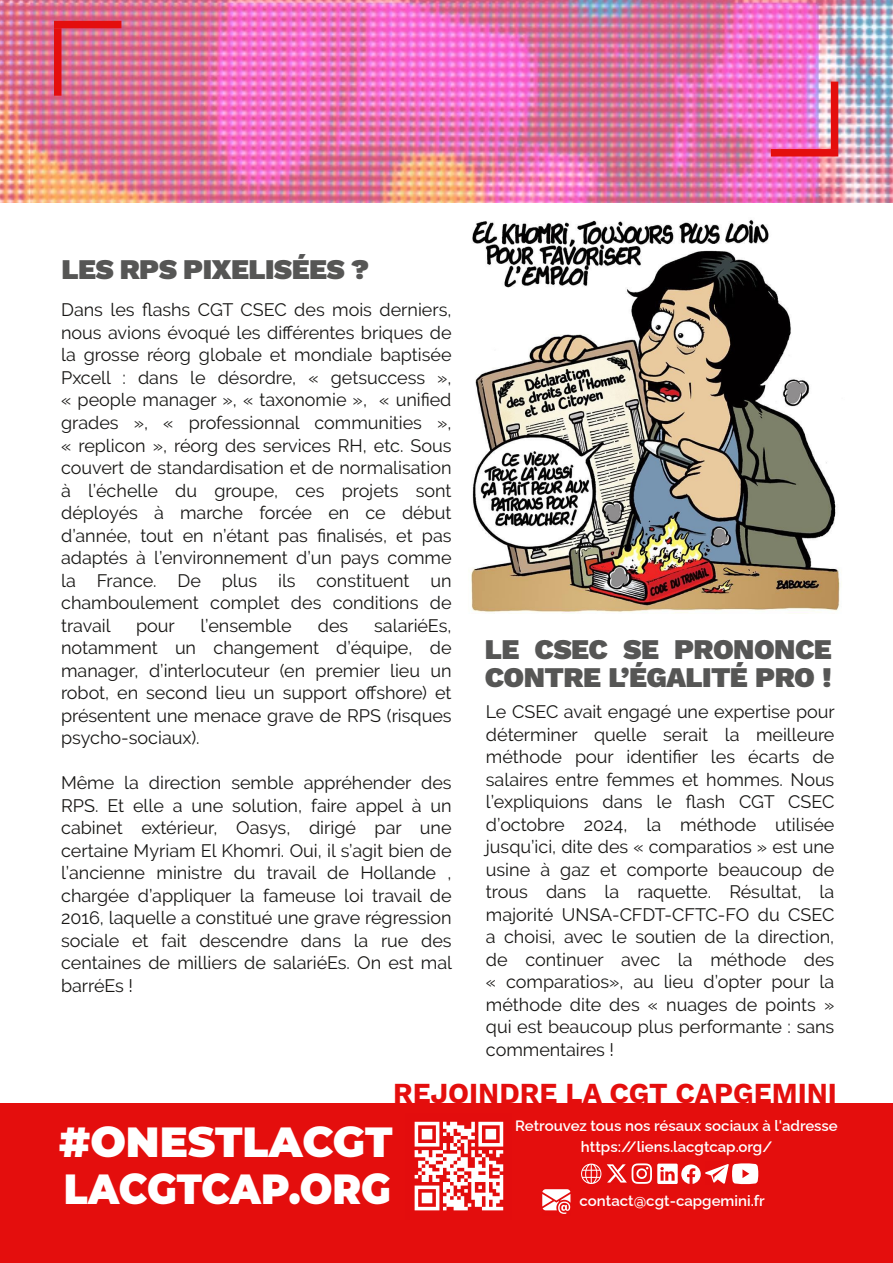
<style>
.page{position:relative;width:893px;height:1263px;background:#fff}
.page>*{position:absolute;margin:0;border:0;box-sizing:border-box;transform-origin:0 0}
.t1{font:900 42px "Montserrat";color:#fff;scale:.92 1}
.t2{font:900 42px "Montserrat";color:#fff}
.t3{font:900 28.5px/28.5px "Work Sans";letter-spacing:-.02em;color:#565655}
.t4{font:700 28.5px "Work Sans";color:#e40e0d}
.t5{font:18px/22.5px "Raleway";letter-spacing:-.005em;color:#181715;text-align:justify}
.t6{font:600 15px/21px "Raleway";color:#fff;text-align:center}
</style>
<div class="page">
<img style="left:0;top:0;width:893px;height:203px">
<div style="left:54px;top:28px;width:8px;height:68px;background:#e40e0d"></div>
<div style="left:54px;top:21px;width:67px;height:7px;background:#e40e0d"></div>
<div style="left:831px;top:82px;width:7px;height:67px;background:#e40e0d"></div>
<div style="left:771px;top:149px;width:67px;height:8px;background:#e40e0d"></div>
<div style="left:0;top:1104px;width:893px;height:159px;background:#e40e0d"></div>
<svg style="left:415px;top:1122px;width:88px;height:88px"></svg>
<hr style="left:454px;top:1207px;width:14px;height:3px;background:#fff">
<hr style="left:482px;top:1207px;width:21px;height:3px;background:#fff">
<svg style="left:581px;top:1163px;width:20px;height:21px"></svg>
<svg style="left:542px;top:1189px;width:28px;height:25px"></svg>
<svg style="left:741px;top:1169px;width:18px;height:16px"></svg>
<svg style="left:607px;top:1163px;width:151px;height:21px"></svg>
<img style="left:470px;top:219px;width:370px;height:395px">
<h2 class="t3" style="left:61px;top:254px;width:309px">LES RPS PIXELISÉES ?</h2>
<p class="t5" style="left:61px;top:299px;width:392px">Dans les flashs CGT CSEC des mois derniers, nous avions évoqué les différentes briques de la grosse réorg globale et mondiale baptisée Pxcell : dans le désordre, « getsuccess », « people manager », « taxonomie », « unified grades », « professionnal communities », « replicon », réorg des services RH, etc. Sous couvert de standardisation et de normalisation à l’échelle du groupe, ces projets sont déployés à marche forcée en ce début d’année, tout en n’étant pas finalisés, et pas adaptés à l’environnement d’un pays comme la France. De plus ils constituent un chamboulement complet des conditions de travail</p>
<p class="t5" style="left:61px;top:614px;width:392px;text-indent:313px">salariéEs, notamment un changement d’équipe, de manager, d’interlocuteur (en premier lieu un robot, en second lieu un support offshore) et présentent une menace grave de RPS (risques psycho-sociaux).</p>
<p class="t5" style="left:61px;top:771px;width:392px">Même la direction semble appréhender des RPS. Et elle a une solution, faire appel à un cabinet extérieur, Oasys, dirigé par une certaine Myriam El Khomri. Oui, il s’agit bien de l’ancienne ministre du travail de Hollande , chargée d’appliquer la fameuse loi travail de 2016, laquelle a constitué une grave régression sociale et fait descendre dans la rue des centaines de milliers de salariéEs. On est mal barréEs !</p>
<p class="t5" style="left:136px;top:614px;width:40px">pour</p>
<p class="t5" style="left:200px;top:614px;width:93px">l’ensemble</p>
<p class="t5" style="left:318px;top:614px;width:32px">des</p>
<h2 class="t3" style="left:485px;top:634px;width:348px">LE CSEC SE PRONONCE<br>CONTRE L’ÉGALITÉ PRO !</h2>
<p class="t5" style="left:486px;top:701px;width:350px">Le CSEC avait engagé une expertise pour déterminer quelle serait la meilleure méthode pour identifier les écarts de salaires entre femmes et hommes. Nous l’expliquions dans le flash CGT CSEC d’octobre 2024, la méthode utilisée jusqu’ici, dite des « comparatios » est une usine à gaz et comporte beaucoup de trous dans la raquette. Résultat, la majorité UNSA-CFDT-CFTC-FO du CSEC a choisi, avec le soutien de la direction, de continuer avec la méthode des « comparatios», au lieu d’opter pour la méthode dite des « nuages de points » qui est beaucoup plus performante : sans commentaires !</p>
<h2 class="t4" style="left:393px;top:1077px;width:445px">REJOINDRE LA CGT CAPGEMINI</h2>
<h1 class="t2" style="left:59px;top:1116px;width:335px">#ONESTLACGT</h1>
<h1 class="t1" style="left:64px;top:1163px;width:357px">LACGTCAP.ORG</h1>
<p class="t6" style="left:515px;top:1115px;width:324px">Retrouvez tous nos résaux sociaux à l'adresse https://liens.lacgtcap.org/</p>
<p class="t6" style="left:579px;top:1190px;width:187px">contact@cgt-capgemini.fr</p>
</div>
